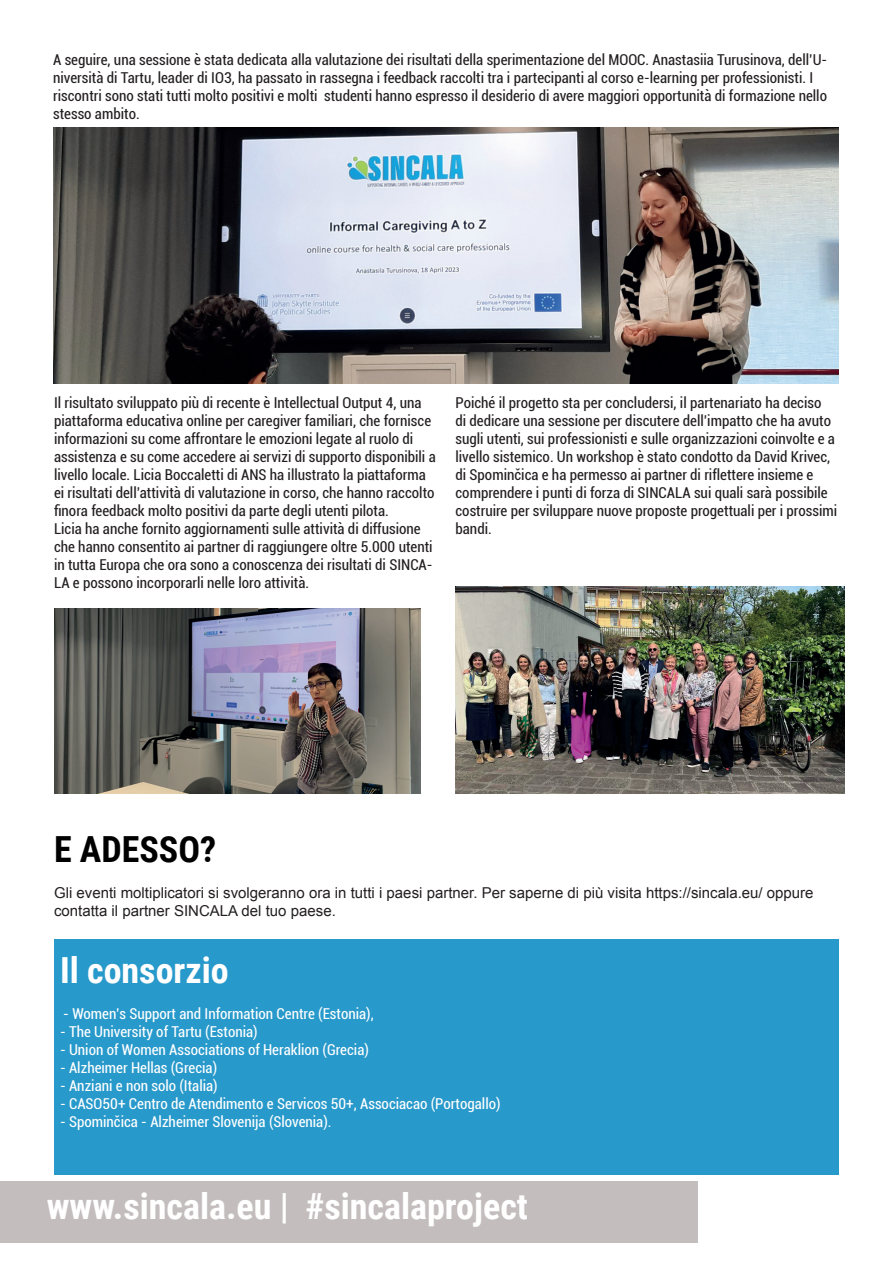
<style>
.page{position:relative;width:893px;height:1263px;background:#fff}
.page>*{position:absolute;margin:0;border:0;box-sizing:border-box;transform-origin:0 0}
.t1{font:700 36px "Roboto Condensed";color:#fff}
.t2{font:700 36px "Roboto Condensed";color:#000001}
.t3{font:condensed 15px/18px "Roboto";color:#231f20}
.t4{font:condensed 15px "Roboto";color:#fff}
.t5{font:15px/18px "Arial";color:#231f20}
</style>
<div class="page">
<div style="left:0;top:1181px;width:697px;height:62px;background:#c3bdbe"></div>
<div style="left:54px;top:940px;width:785px;height:235px;background:#2899cb"></div>
<img style="left:54px;top:609px;width:367px;height:185px">
<img style="left:455px;top:587px;width:389px;height:206px">
<img style="left:53px;top:128px;width:785px;height:256px">
<p class="t3" style="left:53px;top:50px;width:776px">A seguire, una sessione è stata dedicata alla valutazione dei risultati della sperimentazione del MOOC. Anastasiia Turusinova, dell’U&shy;niversità di Tartu, leader di IO3, ha passato in rassegna i feedback raccolti tra i partecipanti al corso e-learning per professionisti. I riscontri sono stati tutti molto positivi e molti studenti hanno espresso il desiderio di avere maggiori opportunità di formazione nello stesso ambito.</p>
<p class="t3" style="left:54px;top:393px;width:383px">Il risultato sviluppato più di recente è Intellectual Output 4, una piattaforma educativa online per caregiver familiari, che fornisce informazioni su come affrontare le emozioni legate al ruolo di assistenza e su come accedere ai servizi di supporto disponibili a livello locale. Licia Boccaletti di ANS ha illustrato la piattaforma ei risultati dell’attività di valutazione in corso, che hanno raccolto finora feedback molto positivi da parte degli utenti pilota.<br>Licia ha anche fornito aggiornamenti sulle attività di diffusione che hanno consentito ai partner di raggiungere oltre 5.000 utenti in tutta Europa che ora sono a conoscenza dei risultati di SINCA-LA e possono incorporarli nelle loro attività.</p>
<p class="t3" style="left:455px;top:393px;width:383px">Poiché il progetto sta per concludersi, il partenariato ha deciso<br>di dedicare una sessione per discutere dell’impatto che ha avuto sugli utenti, sui professionisti e sulle organizzazioni coinvolte e a livello sistemico. Un workshop è stato condotto da David Krivec, di Spominčica e ha permesso ai partner di riflettere insieme e comprendere i punti di forza di SINCALA sui quali sarà possibile costruire per sviluppare nuove proposte progettuali per i prossimi bandi.</p>
<h1 class="t2" style="left:54px;top:824px;width:164px">E ADESSO?</h1>
<p class="t5" style="left:54px;top:883px;width:761px">Gli eventi moltiplicatori si svolgeranno ora in tutti i paesi partner. Per saperne di più visita https://sincala.eu/ oppure contatta il partner SINCALA del tuo paese.</p>
<h1 class="t1" style="left:60px;top:945px;width:170px">Il consorzio</h1>
<p class="t4" style="left:63px;top:1004px;width:312px">- Women’s Support and Information Centre (Estonia),</p>
<p class="t4" style="left:60px;top:1022px;width:199px">- The University of Tartu (Estonia)</p>
<p class="t4" style="left:60px;top:1040px;width:310px">- Union of Women Associations of Heraklion (Grecia)</p>
<p class="t4" style="left:60px;top:1058px;width:159px">- Alzheimer Hellas (Grecia)</p>
<p class="t4" style="left:60px;top:1076px;width:159px">- Anziani e non solo (Italia)</p>
<p class="t4" style="left:60px;top:1094px;width:442px">- CASO50+ Centro de Atendimento e Servicos 50+, Associacao (Portogallo)</p>
<p class="t4" style="left:60px;top:1112px;width:273px">- Spominčica - Alzheimer Slovenija (Slovenia).</p>
<h1 class="t1" style="left:47px;top:1180px;width:483px">www.sincala.eu | #sincalaproject</h1>
</div>
